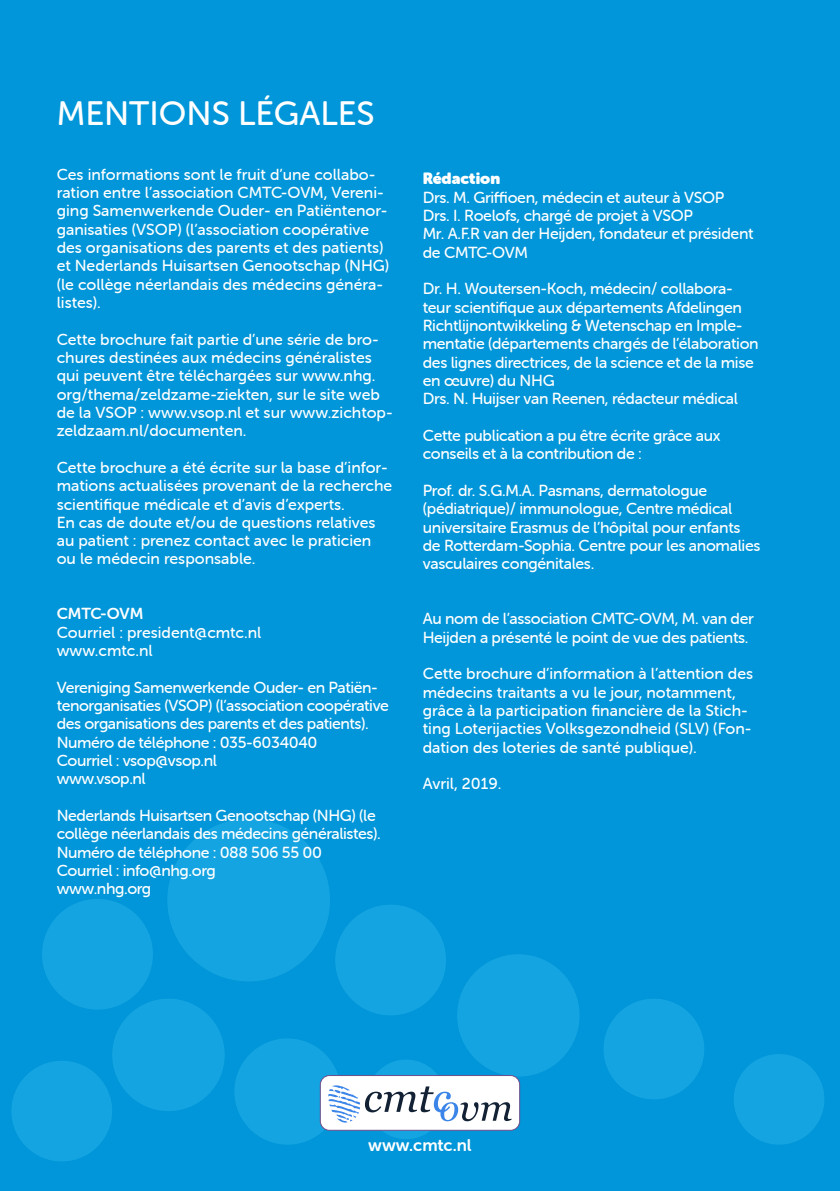
<style>
.page{position:relative;width:840px;height:1191px;background:#fff}
.page>*{position:absolute;margin:0;border:0;box-sizing:border-box;transform-origin:0 0}
.t1{font:33.8px "Museo Sans Rounded 500";color:#fff}
.t2{font:17px "Museo Sans Rounded 700";color:#fff}
.t3{font:16px/18.4px "Museo Sans Rounded 500";letter-spacing:-.02em;color:#fff}
.t4{font:16px/18.4px "Museo Sans Rounded 500";color:#fff}
.t5{font:16px "Museo Sans Rounded";color:#fff}
.t6{font:16px "Museo Sans Rounded 700";letter-spacing:-.005em;color:#fff}
</style>
<div class="page">
<div style="left:0;top:0;width:839px;height:1191px;background:#0096d9"></div>
<div style="left:42px;top:899px;width:111px;height:110px;background:#14a4e1;border-radius:50%"></div>
<div style="left:335px;top:904px;width:111px;height:111px;background:#14a4e1;border-radius:50%"></div>
<div style="left:457px;top:954px;width:122px;height:122px;background:#14a4e1;border-radius:50%"></div>
<svg style="left:366px;top:1059px;width:80px;height:80px"></svg>
<div style="left:733px;top:1054px;width:91px;height:90px;background:#14a4e1;border-radius:50%"></div>
<div style="left:112px;top:998px;width:112px;height:113px;background:#14a4e1;border-radius:50%"></div>
<div style="left:234px;top:1038px;width:106px;height:106px;background:#14a4e1;border-radius:50%"></div>
<div style="left:167px;top:819px;width:163px;height:162px;background:#14a4e1;border-radius:50%"></div>
<div style="left:11px;top:1060px;width:101px;height:101px;background:#14a4e1;border-radius:50%"></div>
<div style="left:603px;top:998px;width:101px;height:101px;background:#14a4e1;border-radius:50%"></div>
<div style="left:320px;top:1075px;width:199px;height:55px;background:#fff;border-radius:9px"></div>
<div style="left:320px;top:1075px;width:199px;height:55px;border:1px solid #6e4e8b;border-radius:9px"></div>
<svg style="left:328px;top:1085px;width:183px;height:37px"></svg>
<h1 class="t1" style="left:57px;top:94px;width:319px">MENTIONS LÉGALES</h1>
<p class="t4" style="left:57px;top:165px;width:334px">Ces informations sont le fruit d’une collabo&shy;ration entre l’association CMTC-OVM, Vereni&shy;ging Samenwerkende Ouder- en Patiëntenor&shy;ganisaties (VSOP) (l’association coopérative des organisations des parents et des patients) et Nederlands Huisartsen Genootschap (NHG) (le collège néerlandais des médecins généra&shy;listes).</p>
<p class="t4" style="left:57px;top:330px;width:337px">Cette brochure fait partie d’une série de bro&shy;chures destinées aux médecins généralistes qui peuvent être téléchargées sur www.nhg. org/thema/zeldzame-ziekten, sur le site web de la VSOP : www.vsop.nl et sur www.zichtop&shy;zeldzaam.nl/documenten.</p>
<p class="t4" style="left:57px;top:458px;width:337px">Cette brochure a été écrite sur la base d’infor&shy;mations actualisées provenant de la recherche scientifique médicale et d’avis d’experts.<br>En cas de doute et/ou de questions relatives au patient : prenez contact avec le praticien ou le médecin responsable.</p>
<p class="t6" style="left:57px;top:605px;width:88px">CMTC-OVM</p>
<p class="t4" style="left:57px;top:623px;width:206px">Courriel : president@cmtc.nl www.cmtc.nl</p>
<p class="t3" style="left:57px;top:678px;width:333px">Vereniging Samenwerkende Ouder- en Patiën&shy;tenorganisaties (VSOP) (l’association coopérative des organisations des parents et des patients).<br>Numéro de téléphone : 035-6034040<br>Courriel : vsop@vsop.nl<br>www.vsop.nl</p>
<p class="t3" style="left:57px;top:806px;width:325px">Nederlands Huisartsen Genootschap (NHG) (le collège néerlandais des médecins généralistes).<br>Numéro de téléphone : 088 506 55 00<br>Courriel : info@nhg.org<br>www.nhg.org</p>
<p class="t5" style="left:422px;top:170px;width:79px">Rédaction</p>
<p class="t3" style="left:422px;top:188px;width:332px">Drs. M. Griffioen, médecin et auteur à VSOP Drs. I. Roelofs, chargé de projet à VSOP<br>Mr. A.F.R van der Heijden, fondateur et président de CMTC-OVM</p>
<p class="t3" style="left:422px;top:280px;width:337px">Dr. H. Woutersen-Koch, médecin/ collabora&shy;teur scientifique aux départements Afdelingen Richtlijnontwikkeling &amp; Wetenschap en Imple&shy;mentatie (départements chargés de l’élaboration des lignes directrices, de la science et de la mise en œuvre) du NHG<br>Drs. N. Huijser van Reenen, rédacteur médical</p>
<p class="t3" style="left:422px;top:426px;width:299px">Cette publication a pu être écrite grâce aux conseils et à la contribution de :</p>
<p class="t3" style="left:422px;top:481px;width:339px">Prof. dr. S.G.M.A. Pasmans, dermatologue (pédiatrique)/ immunologue, Centre médical universitaire Erasmus de l’hôpital pour enfants de Rotterdam-Sophia. Centre pour les anomalies vasculaires congénitales.</p>
<p class="t3" style="left:422px;top:609px;width:332px">Au nom de l’association CMTC-OVM, M. van der<br>Heijden a présenté le point de vue des patients.</p>
<p class="t4" style="left:422px;top:664px;width:332px">Cette brochure d’information à l’attention des médecins traitants a vu le jour, notamment, grâce à la participation financière de la Stich&shy;ting Loterijacties Volksgezondheid (SLV) (Fon&shy;dation des loteries de santé publique).</p>
<p class="t4" style="left:422px;top:774px;width:80px">Avril, 2019.</p>
<p class="t2" style="left:368px;top:1135px;width:105px">www.cmtc.nl</p>
</div>
